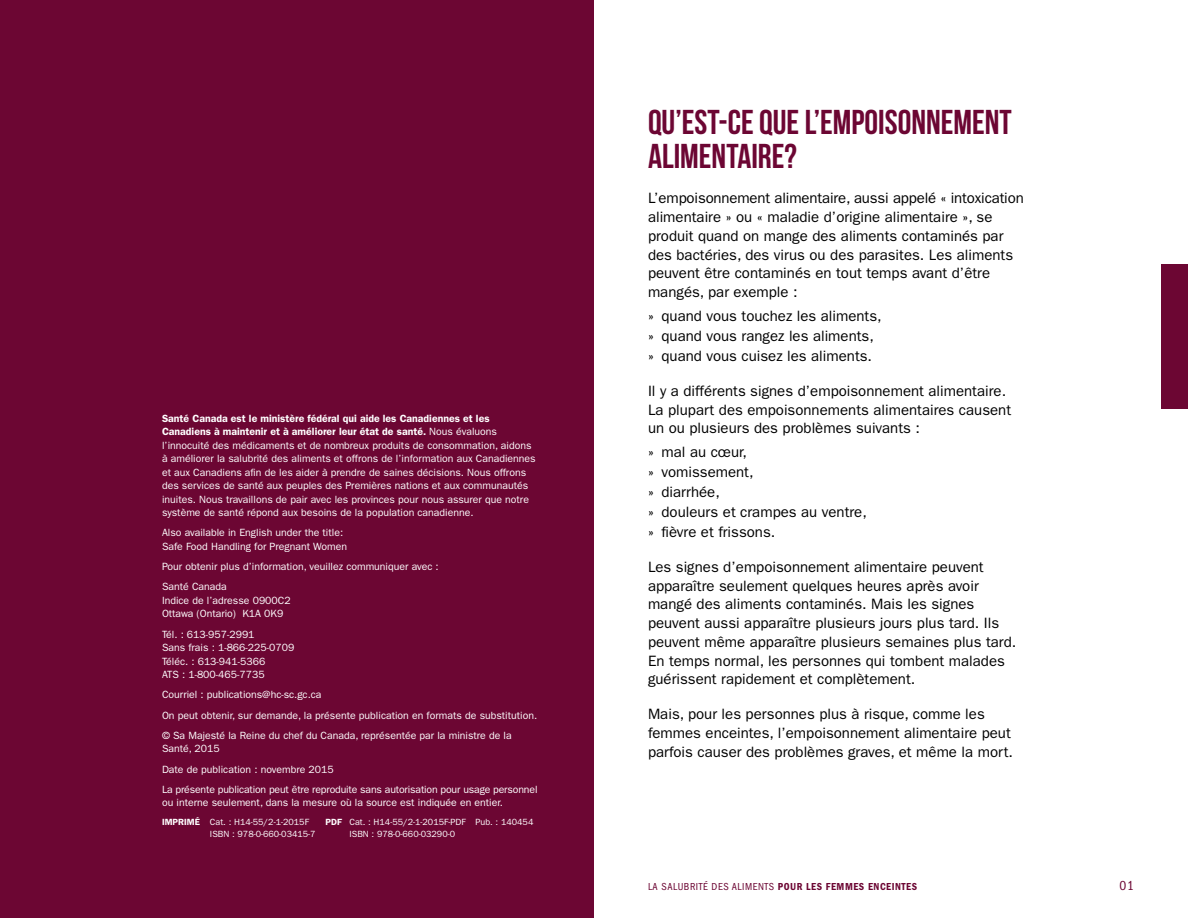
<style>
.page{position:relative;width:1188px;height:918px;background:#fff}
.page>*{position:absolute;margin:0;border:0;box-sizing:border-box;transform-origin:0 0}
.t1{font:34.5px/34.5px "Bebas Neue";color:#6c0633}
.t2{font:15px/18.8px "ITC Franklin Gothic Std";color:#000}
.t3{font:condensed 13.5px "ITC Franklin Gothic Std";color:#6c0633}
.t4{font:10.5px/13.5px "ITC Franklin Gothic Std";color:#fff}
.t5{font:condensed 10.5px "ITC Franklin Gothic Std";letter-spacing:.05em;color:#6c0633}
.t6{font:9px "ITC Franklin Gothic Std";color:#fff}
.s1{font-weight:600}
.s2{font-family:"ITC Franklin Gothic Std Dm Cd";font-stretch:normal}
</style>
<div class="page">
<div style="left:1161px;top:265px;width:27px;height:144px;background:#6c0633"></div>
<div style="left:0;top:0;width:594px;height:918px;background:#6c0633"></div>
<p class="t4" style="left:162px;top:411px;width:375px"><span class="s1">Santé Canada est le ministère fédéral qui aide les Canadiennes et les Canadiens à maintenir et à améliorer leur état de santé.</span> Nous évaluons l’innocuité des médicaments et de nombreux produits de consommation, aidons à améliorer la salubrité des aliments et offrons de l’information aux Canadiennes et aux Canadiens afin de les aider à prendre de saines décisions. Nous offrons des services de santé aux peuples des Premières nations et aux communautés inuites. Nous travaillons de pair avec les provinces pour nous assurer que notre système de santé répond aux besoins de la population canadienne.</p>
<p class="t4" style="left:162px;top:526px;width:187px">Also available in English under the title:<br>Safe Food Handling for Pregnant Women</p>
<p class="t4" style="left:162px;top:556px;width:278px;line-height:20.2px">Pour obtenir plus d’information, veuillez communiquer avec :<br>Santé Canada</p>
<p class="t4" style="left:162px;top:594px;width:130px">Indice de l’adresse 0900C2<br>Ottawa (Ontario) K1A 0K9</p>
<p class="t4" style="left:162px;top:627px;width:134px">Tél. : 613-957-2991<br>Sans frais : 1-866-225-0709<br>Téléc. : 613-941-5366<br>ATS : 1-800-465-7735</p>
<p class="t4" style="left:162px;top:685px;width:377px;line-height:20.2px">Courriel : publications@hc-sc.gc.ca<br>On peut obtenir, sur demande, la présente publication en formats de substitution. © Sa Majesté la Reine du chef du Canada, représentée par la ministre de la</p>
<p class="t4" style="left:162px;top:739px;width:377px;line-height:20.2px">Santé, 2015<br>Date de publication : novembre 2015<br>La présente publication peut être reproduite sans autorisation pour usage personnel</p>
<p class="t4" style="left:162px;top:796px;width:342px">ou interne seulement, dans la mesure où la source est indiquée en entier.</p>
<p class="t6" style="left:162px;top:817px;width:148px"><span class="s1">IMPRIMÉ</span> Cat. : H14-55/2-1-2015F</p>
<p class="t6" style="left:325px;top:817px;width:209px"><span class="s1">PDF</span> Cat. : H14-55/2-1-2015F-PDF Pub. : 140454</p>
<p class="t6" style="left:210px;top:829px;width:107px">ISBN : 978-0-660-03415-7</p>
<p class="t6" style="left:349px;top:829px;width:107px">ISBN : 978-0-660-03290-0</p>
<h1 class="t1" style="left:648px;top:104px;width:365px">QU’EST-CE QUE L’EMPOISONNEMENT<br>ALIMENTAIRE?</h1>
<p class="t2" style="left:648px;top:189px;width:377px">L’empoisonnement alimentaire, aussi appelé « intoxication alimentaire » ou « maladie d’origine alimentaire », se produit quand on mange des aliments contaminés par des bactéries, des virus ou des parasites. Les aliments peuvent être contaminés en tout temps avant d’être mangés, par exemple :</p>
<h2 class="t2" style="left:648px;top:306px;width:235px;line-height:19.8px">» quand vous touchez les aliments, » quand vous rangez les aliments, » quand vous cuisez les aliments.</h2>
<h2 class="t2" style="left:648px;top:381px;width:365px">Il y a différents signes d’empoisonnement alimentaire.<br>La plupart des empoisonnements alimentaires causent un ou plusieurs des problèmes suivants :</h2>
<h2 class="t2" style="left:648px;top:443px;width:220px;line-height:19.8px">» mal au cœur,<br>» vomissement,<br>» diarrhée,<br>» douleurs et crampes au ventre, » fièvre et frissons.</h2>
<p class="t2" style="left:648px;top:557px;width:370px">Les signes d’empoisonnement alimentaire peuvent apparaître seulement quelques heures après avoir mangé des aliments contaminés. Mais les signes peuvent aussi apparaître plusieurs jours plus tard. Ils peuvent même apparaître plusieurs semaines plus tard.<br>En temps normal, les personnes qui tombent malades guérissent rapidement et complètement.</p>
<h2 class="t2" style="left:648px;top:705px;width:367px">Mais, pour les personnes plus à risque, comme les femmes enceintes, l’empoisonnement alimentaire peut parfois causer des problèmes graves, et même la mort.</h2>
<p class="t5" style="left:648px;top:881px;width:271px">LA SALUBRITÉ DES ALIMENTS <span class="s2">POUR LES FEMMES ENCEINTES</span></p>
<p class="t3" style="left:1120px;top:878px;width:16px">01</p>
</div>
